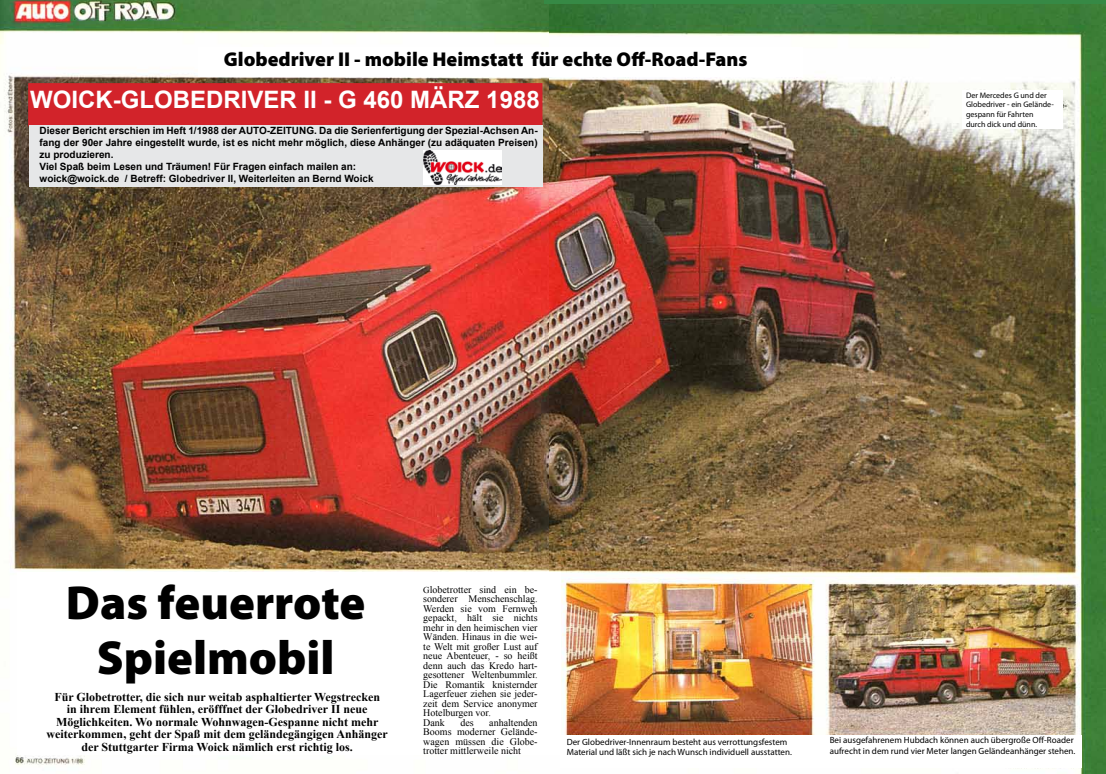
<style>
.page{position:relative;width:1106px;height:774px;background:#fff}
.page>*{position:absolute;margin:0;border:0;box-sizing:border-box;transform-origin:0 0}
.t1{font:900 48px/55px "Myriad Pro";color:#000;text-align:center}
.t2{font:700 24px "Arial";color:#fff}
.t3{font:900 20px "Myriad Pro";color:#000}
.t4{font:700 12px/12.6px "Times New Roman";color:#000;text-align:center}
.t5{font:10px/9.5px "Times New Roman";color:#000}
.t6{font:700 10px/12px "Arial";color:#000}
.t7{font:9px/10.8px "Myriad Pro";color:#000}
.t8{font:8px/9.6px "Myriad Pro";color:#000}
.s1{font-size:9px}
</style>
<div class="page">
<img style="left:0;top:0;width:549px;height:765px">
<img style="left:549px;top:4px;width:557px;height:770px">
<div style="left:18px;top:572px;width:543px;height:183px;background:#fff"></div>
<div style="left:560px;top:735px;width:521px;height:32px;background:#fff"></div>
<div style="left:199px;top:47px;width:604px;height:30px;background:#fff"></div>
<div style="left:962px;top:91px;width:101px;height:38px;background:#fff"></div>
<div style="left:28px;top:83px;width:514px;height:43px;background:#d2232a;border:1px solid #d2232a"></div>
<div style="left:29px;top:126px;width:513px;height:61px;background:#e6e7e8"></div>
<img style="left:424px;top:151px;width:78px;height:34px">
<hr style="left:545px;top:0;width:561px;height:4px;background:#368945">
<h3 class="t3" style="left:224px;top:46px;width:525px">Globedriver II - mobile Heimstatt für echte Off-Road-Fans</h3>
<h2 class="t2" style="left:30px;top:86px;width:511px">Woick-Globedriver II - G 460 März 1988</h2>
<p class="t6" style="left:40px;top:125px;width:499px">Dieser Bericht erschien im Heft 1/1988 der AUTO-ZEITUNG. Da die Serienfertigung der Spezial-Achsen An&shy;fang der 90er Jahre eingestellt wurde, ist es nicht mehr möglich, diese Anhänger (zu adäquaten Preisen) zu produzieren.<br>Viel Spaß beim Lesen und Träumen! Für Fragen einfach mailen an:<br>woick@woick.de / Betreff: Globedriver II , Weiterleiten an Bernd Woick</p>
<p class="t8" style="left:966px;top:90px;width:89px">Der Mercedes G und der<br>Globedriver - ein Gelände&shy;gespann für Fahrten durch dick und dünn.</p>
<h1 class="t1" style="left:66px;top:574px;width:301px">Das feuerrote<br>Spielmobil</h1>
<p class="t4" style="left:47px;top:690px;width:343px">Für Globetrotter, die sich nur weitab asphaltierter Wegstrecken<br>in ihrem Element fühlen, eröfffnet der Globedriver II neue Möglichkeiten. Wo normale Wohnwagen-Gespanne nicht mehr weiterkommen, geht der Spaß mit dem geländegängigen Anhänger der Stuttgarter Firma Woick nämlich erst richtig los.</p>
<p class="t5" style="left:423px;top:584px;width:116px"><span class="s1">G</span>lobetrotter sind ein be&shy;sonderer Menschenschlag.<br>Werden sie vom Fernweh gepackt, hält sie nichts mehr in den heimischen vier<br>Wänden. Hinaus in die wei&shy;te Welt mit großer Lust auf neue Abenteuer, - so heißt denn auch das Kredo hart&shy;gesottener Weltenbummler.<br>Die Romantik knisternder<br>Lagerfeuer ziehen sie jeder&shy;zeit dem Service anonymer<br>Hotelburgen vor.<br>Dank</p>
<p class="t5" style="left:423px;top:717px;width:116px;text-align:justify;text-indent:66px">anhaltenden Booms moderner Gelände&shy;wagen müssen die Globe&shy;trotter mittlerweile nicht</p>
<p class="t5" style="left:460px;top:717px;width:15px">des</p>
<p class="t7" style="left:567px;top:736px;width:227px">Der Globedriver-Innenraum besteht aus verrottungsfestem<br>Material und läßt sich je nach Wunsch individuell ausstatten.</p>
<p class="t7" style="left:829px;top:734px;width:247px">Bei ausgefahrenem Hubdach können auch übergroße Off-Roader aufrecht in dem rund vier Meter langen Geländeanhänger stehen.</p>
</div>
